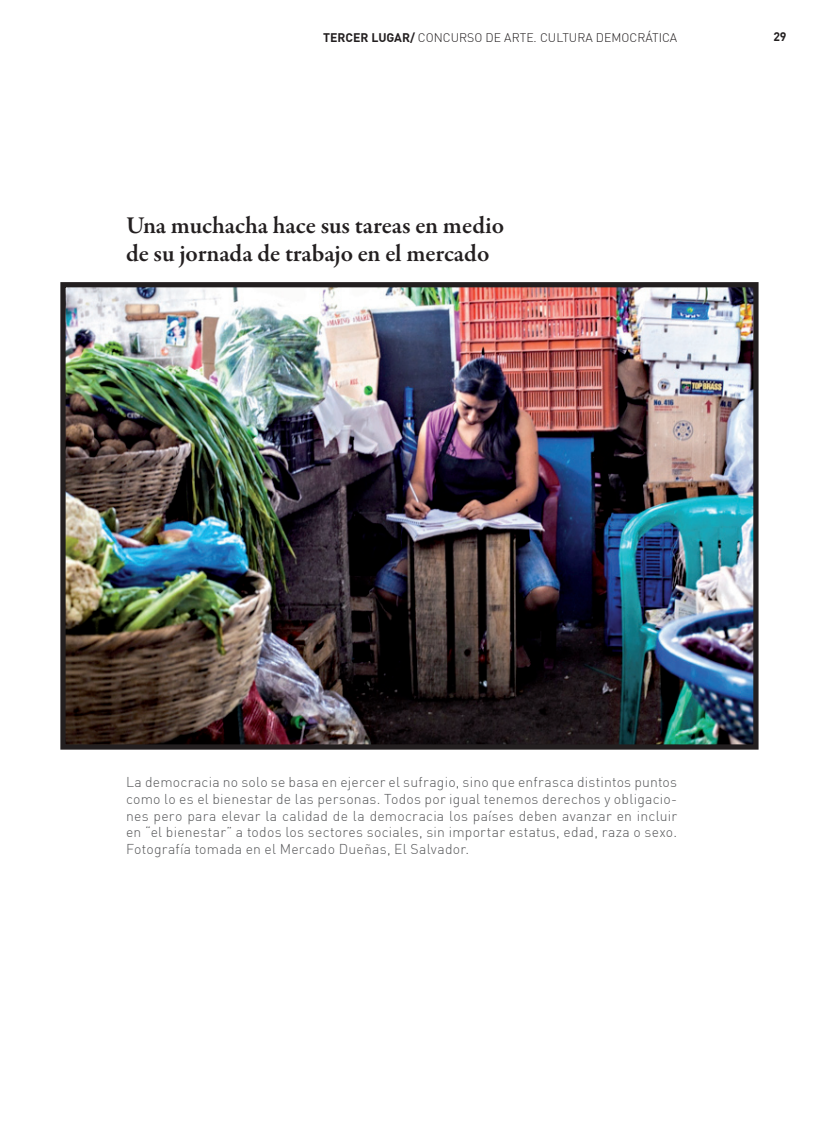
<style>
.page{position:relative;width:819px;height:1134px;background:#fff}
.page>*{position:absolute;margin:0;border:0;box-sizing:border-box;transform-origin:0 0}
.t1{font:600 24.5px/28px "Garamond Premr Pro";letter-spacing:-.005em;color:#231f20}
.t2{font:300 14px/16.8px "DIN Pro";letter-spacing:.015em;color:#57585a;text-align:justify}
.t3{font:300 12.25px "DIN Pro";color:#231f20}
.t4{font:700 12.25px "DIN Pro";color:#231f20}
.s1{font-weight:300}
</style>
<div class="page">
<img style="left:66px;top:288px;width:687px;height:456px">
<div style="left:60px;top:282px;width:699px;height:468px;border:5px solid #231f20"></div>
<p class="t4" style="left:323px;top:30px;width:120px">TERCER LUGAR/ <span class="s1">Concurs</span></p>
<p class="t3" style="left:474px;top:30px;width:131px">o de arte. Cultura dem</p>
<p class="t3" style="left:622px;top:30px;width:57px">ocrática</p>
<p class="t4" style="left:773px;top:28px;width:15px">29</p>
<h1 class="t1" style="left:126px;top:212px;width:380px">Una muchacha hace sus tareas en medio de su jornada de trabajo en el mercado</h1>
<p class="t2" style="left:126px;top:773px;width:553px">La democracia no solo se basa en ejercer el sufragio, sino que enfrasca distintos puntos como lo es el bienestar de las personas. Todos por igual tenemos derechos y obligacio&shy;nes pero para elevar la calidad de la democracia los países deben avanzar en incluir en “el bienestar” a todos los sectores sociales, sin importar estatus, edad, raza o sexo.<br>Fotografía tomada en el Mercado Dueñas, El Salvador.</p>
</div>
